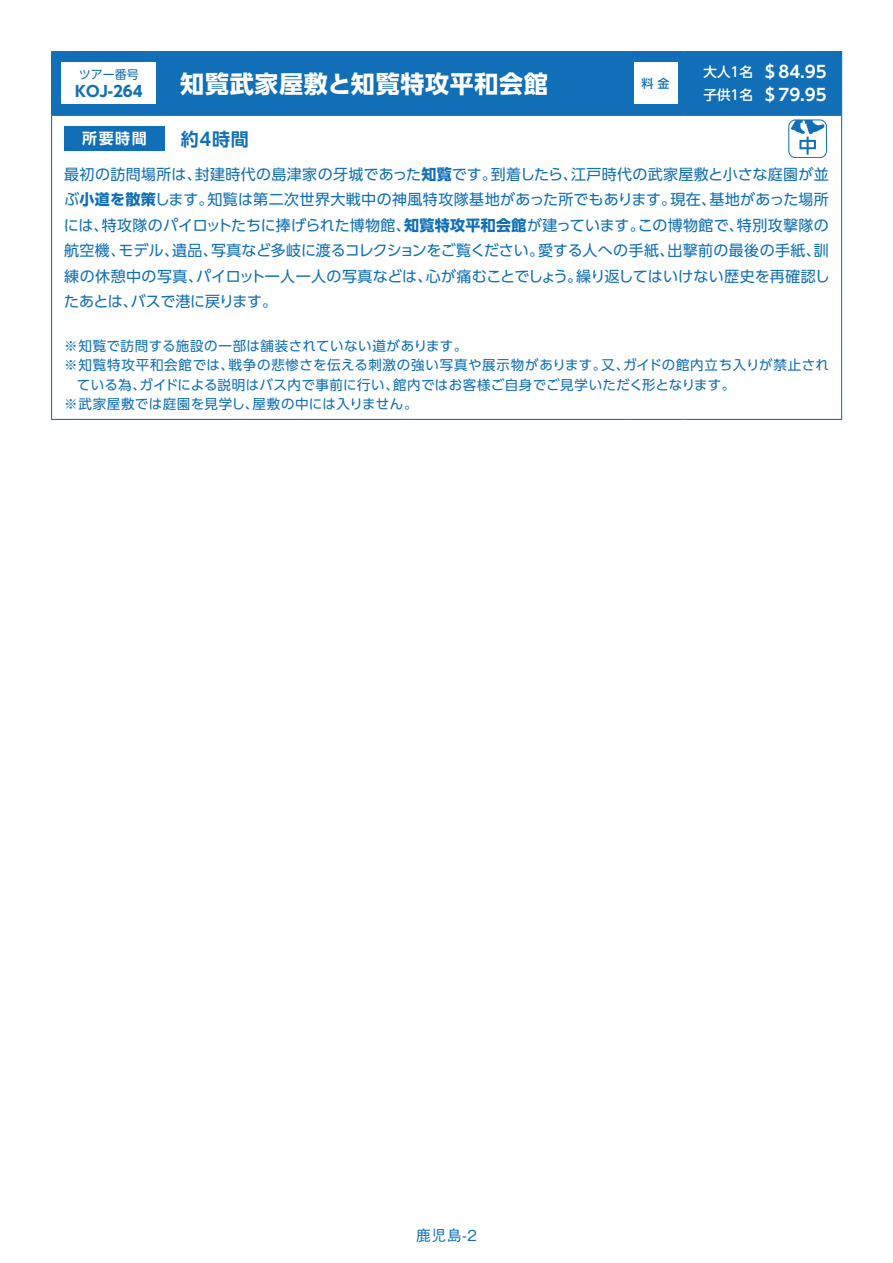
<style>
.page{position:relative;width:893px;height:1263px;background:#fff}
.page>*{position:absolute;margin:0;border:0;box-sizing:border-box;transform-origin:0 0}
.t1{font:700 24px "UD Shin Go Pro";letter-spacing:.03em;color:#fff}
.t2{font:700 18px "UD Shin Go Pro De";color:#106fb6}
.t3{font:700 16.5px "UD Shin Go Pro De";color:#fff}
.t4{font:15px "UD Shin Go Pro";letter-spacing:.025em;color:#106fb6}
.t5{font:15px/25.5px "UD Shin Go Pro";letter-spacing:.005em;color:#106fb6}
.t6{font:700 15px "UD Shin Go Pro";letter-spacing:.025em;color:#106fb6}
.t7{font:15px "UD Shin Go Pro";letter-spacing:-.035em;color:#106fb6}
.t8{font:15px "UD Shin Go Pro";letter-spacing:-.005em;color:#106fb6}
.t9{font:15px "UD Shin Go Pro";letter-spacing:-.05em;color:#106fb6}
.t10{font:500 15px "Gothic BBB Pro";color:#106fb6}
.t11{font:700 15px "UD Shin Go Pro De";color:#fff}
.t12{font:13.5px "UD Shin Go Pro";letter-spacing:.035em;color:#106fb6}
.t13{font:13.5px "UD Shin Go Pro";letter-spacing:.06em;color:#106fb6}
.t14{font:500 13.5px "UD Shin Go Pro";color:#fff}
.t15{font:12px "UD Shin Go Pro";color:#106fb6}
.t16{font:500 12px "UD Shin Go Pro";color:#106fb6}
.s1{font-weight:700}
.s2{font-weight:400}
</style>
<div class="page">
<div style="left:52px;top:52px;width:789px;height:63px;background:#106fb6"></div>
<hr style="left:51px;top:51px;width:576px;height:1px;background:#106fb6">
<hr style="left:51px;top:52px;width:1px;height:63px;background:#106fb6">
<hr style="left:627px;top:51px;width:57px;height:1px;background:#106fb6">
<hr style="left:626px;top:52px;width:1px;height:63px;background:#106fb6">
<hr style="left:684px;top:51px;width:158px;height:1px;background:#106fb6">
<hr style="left:684px;top:52px;width:1px;height:63px;background:#106fb6">
<hr style="left:841px;top:52px;width:1px;height:63px;background:#106fb6">
<hr style="left:51px;top:115px;width:576px;height:1px;background:#106fb6">
<hr style="left:51px;top:116px;width:1px;height:46px;background:#106fb6">
<hr style="left:627px;top:115px;width:57px;height:1px;background:#106fb6">
<hr style="left:684px;top:115px;width:158px;height:1px;background:#106fb6">
<hr style="left:841px;top:116px;width:1px;height:46px;background:#106fb6">
<hr style="left:51px;top:162px;width:1px;height:257px;background:#106fb6">
<hr style="left:841px;top:162px;width:1px;height:257px;background:#106fb6">
<hr style="left:51px;top:419px;width:576px;height:1px;background:#106fb6">
<hr style="left:627px;top:419px;width:57px;height:1px;background:#106fb6">
<hr style="left:684px;top:419px;width:158px;height:1px;background:#106fb6">
<div style="left:62px;top:62px;width:94px;height:42px;background:#fff"></div>
<div style="left:634px;top:63px;width:43px;height:41px;background:#fff"></div>
<div style="left:64px;top:126px;width:101px;height:25px;background:#106fb6"></div>
<div style="left:788px;top:120px;width:39px;height:38px;border:1px solid #106fb6;border-radius:7px"></div>
<svg style="left:790px;top:120px;width:35px;height:35px"></svg>
<p class="t15" style="left:79px;top:65px;width:61px">ツアー番号</p>
<p class="t3" style="left:762px;top:59px;width:66px">＄84.95</p>
<p class="t14" style="left:703px;top:61px;width:51px">大人1名</p>
<h1 class="t1" style="left:180px;top:64px;width:369px">知覧武家屋敷と知覧特攻平和会館</h1>
<p class="t16" style="left:642px;top:74px;width:29px">料金</p>
<p class="t6" style="left:75px;top:79px;width:69px">KOJ-264</p>
<p class="t3" style="left:762px;top:81px;width:66px">＄79.95</p>
<p class="t14" style="left:703px;top:84px;width:51px">子供1名</p>
<p class="t11" style="left:82px;top:127px;width:66px">所要時間</p>
<p class="t2" style="left:181px;top:124px;width:70px">約4時間</p>
<p class="t4" style="left:571px;top:162px;width:259px">江戸時代の武家屋敷と小さな庭園が並</p>
<p class="t4" style="left:195px;top:162px;width:304px">封建時代の島津家の牙城であった<span class="s1">知覧</span>です。</p>
<p class="t4" style="left:64px;top:162px;width:139px">最初の訪問場所は、</p>
<p class="t4" style="left:491px;top:162px;width:88px">到着したら、</p>
<p class="t4" style="left:64px;top:187px;width:151px">ぶ<span class="s1">小道を散策</span>します。</p>
<p class="t4" style="left:208px;top:187px;width:470px">知覧は第二次世界大戦中の神風特攻隊基地があった所でもあります。</p>
<p class="t4" style="left:709px;top:187px;width:121px">基地があった場所</p>
<p class="t4" style="left:670px;top:187px;width:47px">現在、</p>
<p class="t8" style="left:102px;top:213px;width:311px">特攻隊のパイロットたちに捧げられた博物館、</p>
<p class="t6" style="left:404px;top:213px;width:242px">知覧特攻平和会館<span class="s2">が建っています。</span></p>
<p class="t4" style="left:638px;top:213px;width:107px">この博物館で、</p>
<p class="t4" style="left:737px;top:213px;width:93px">特別攻撃隊の</p>
<p class="t4" style="left:64px;top:213px;width:46px">には、</p>
<p class="t7" style="left:211px;top:238px;width:335px">写真など多岐に渡るコレクションをご覧ください。</p>
<p class="t4" style="left:118px;top:238px;width:62px">モデル、</p>
<p class="t4" style="left:538px;top:238px;width:138px">愛する人への手紙、</p>
<p class="t4" style="left:667px;top:238px;width:163px">出撃前の最後の手紙訓、</p>
<p class="t4" style="left:64px;top:238px;width:63px">航空機、</p>
<p class="t4" style="left:172px;top:238px;width:47px">遺品、</p>
<p class="t4" style="left:196px;top:264px;width:238px">パイロット一人一人の写真などは、</p>
<p class="t9" style="left:426px;top:264px;width:158px">心が痛むことでしょう。</p>
<p class="t5" style="left:131px;top:263px;width:148px;text-indent:-66px">練の休憩中の写真、<br>バスで港に戻ります。</p>
<p class="t5" style="left:576px;top:263px;width:255px">繰り返してはいけない歴史を再確認し</p>
<p class="t4" style="left:64px;top:289px;width:75px">たあとは、</p>
<p class="t12" style="left:64px;top:335px;width:404px">※知覧で訪問する施設の一部は舗装されていない道があります。</p>
<p class="t13" style="left:228px;top:354px;width:379px">戦争の悲惨さを伝える刺激の強い写真や展示物があります。</p>
<p class="t12" style="left:623px;top:354px;width:208px">ガイドの館内立ち入りが禁止され</p>
<p class="t13" style="left:64px;top:354px;width:171px">※知覧特攻平和会館では、</p>
<p class="t12" style="left:601px;top:354px;width:29px">又、</p>
<p class="t12" style="left:140px;top:374px;width:261px">ガイドによる説明はバス内で事前に行い、</p>
<p class="t12" style="left:393px;top:374px;width:344px">館内ではお客様ご自身でご見学いただく形となります。</p>
<p class="t12" style="left:77px;top:374px;width:70px">ている為、</p>
<p class="t12" style="left:64px;top:393px;width:196px">※武家屋敷では庭園を見学し、</p>
<p class="t12" style="left:253px;top:393px;width:166px">屋敷の中には入りません。</p>
<p class="t10" style="left:416px;top:1223px;width:62px">鹿児島-2</p>
</div>
